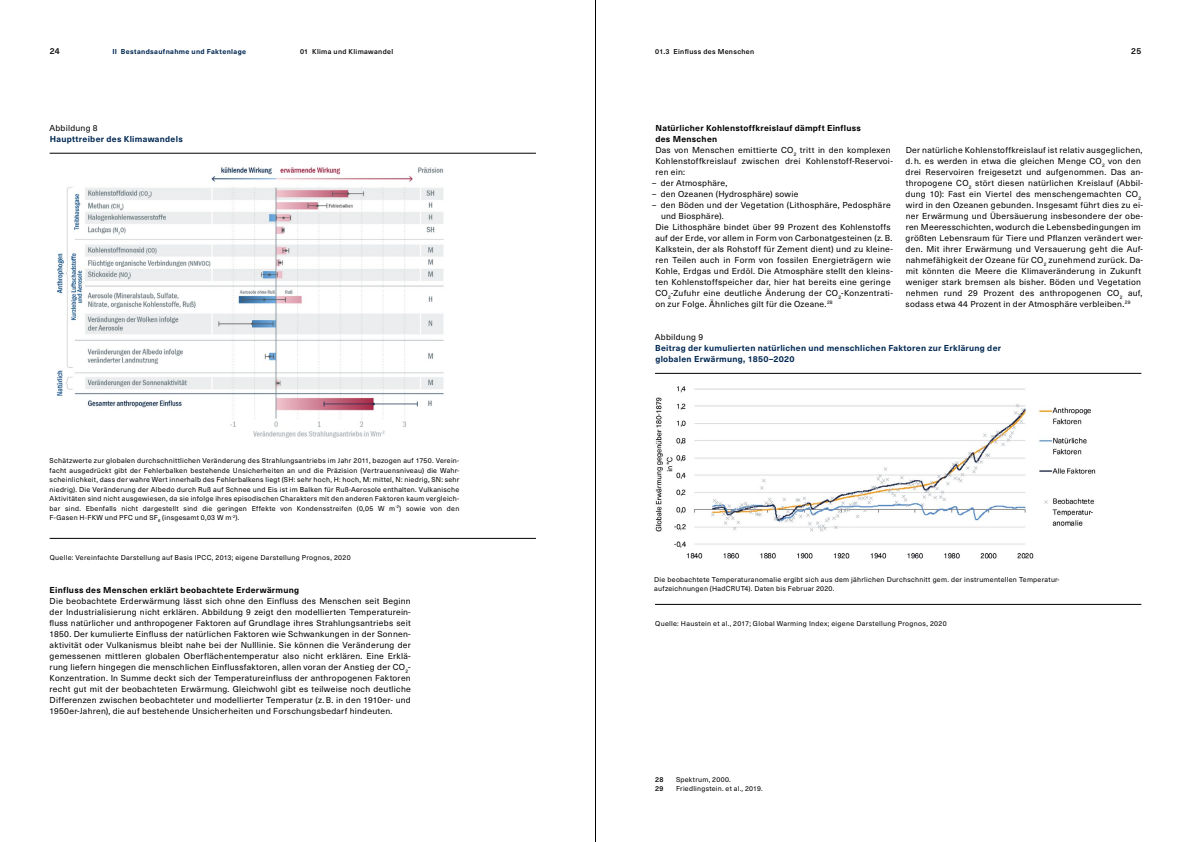
<style>
.page{position:relative;width:1191px;height:842px;background:#fff}
.page>*{position:absolute;margin:0;border:0;box-sizing:border-box;transform-origin:0 0}
.t1{font:8.5px/11px "Neue Haas Unica Pro";letter-spacing:.03em;color:#000}
.t2{font:700 8.5px/11px "Neue Haas Unica Pro";letter-spacing:.03em;color:#002853}
.t3{font:700 8.5px "Neue Haas Unica Pro";letter-spacing:.035em;color:#000}
.t4{font:500 8.5px "Neue Haas Unica Pro";color:#000}
.t5{font:7px/9.5px "Neue Haas Unica Pro";letter-spacing:.04em;color:#000;text-align:justify}
.t6{font:500 7px "Neue Haas Unica Pro";letter-spacing:.045em;color:#000}
.t7{font:700 7px "Neue Haas Unica Pro";letter-spacing:.045em;color:#002853}
.s1{font-weight:700}
</style>
<div class="page">
<hr style="left:595px;top:0;width:1px;height:842px;background:#000">
<hr style="left:50px;top:153px;width:486px;height:1px;background:#000">
<hr style="left:50px;top:538px;width:486px;height:1px;background:#000">
<img style="left:56px;top:167px;width:388px;height:270px">
<hr style="left:655px;top:373px;width:486px;height:1px;background:#000">
<hr style="left:655px;top:604px;width:486px;height:1px;background:#000">
<img style="left:655px;top:386px;width:441px;height:173px">
<p class="t4" style="left:50px;top:46px;width:12px">24</p>
<p class="t7" style="left:112px;top:47px;width:135px">II Bestandsaufnahme und Faktenlage</p>
<p class="t6" style="left:300px;top:47px;width:95px">01 Klima und Klimawandel</p>
<p class="t6" style="left:655px;top:47px;width:101px">01.3 Einfluss des Menschen</p>
<p class="t4" style="left:1131px;top:46px;width:12px">25</p>
<p class="t1" style="left:49px;top:123px;width:50px">Abbildung 8</p>
<p class="t2" style="left:50px;top:134px;width:135px">Haupttreiber des Klimawandels</p>
<p class="t5" style="left:50px;top:456px;width:411px">Schätzwerte zur globalen durchschnittlichen Veränderung des Strahlungsantriebs im Jahr 2011, bezogen auf 1750. Verein&shy;facht ausgedrückt gibt der Fehlerbalken bestehende Unsicherheiten an und die Präzision (Vertrauensniveau) die Wahr&shy;scheinlichkeit, dass der wahre Wert innerhalb des Fehlerbalkens liegt (SH: sehr hoch, H: hoch, M: mittel, N: niedrig, SN: sehr niedrig). Die Veränderung der Albedo durch Ruß auf Schnee und Eis ist im Balken für Ruß-Aerosole enthalten. Vulkanische Aktivitäten sind nicht ausgewiesen, da sie infolge ihres episodischen Charakters mit den anderen Faktoren kaum vergleich&shy;bar sind. Ebenfalls nicht dargestellt sind die geringen Effekte von Kondensstreifen (0,05 W m<sup>-2</sup>) sowie von den F-Gasen H-FKW und PFC und SF<sub>6</sub> (insgesamt 0,03 W m<sup>-2</sup>).</p>
<p class="t5" style="left:50px;top:553px;width:302px">Quelle: Vereinfachte Darstellung auf Basis IPCC, 2013; eigene Darstellung Prognos, 2020</p>
<p class="t1" style="left:655px;top:123px;width:239px"><span class="s1">Natürlicher Kohlenstoffkreislauf dämpft Einfluss<br>des Menschen<br></span>Das von Menschen emittierte CO<sub>2</sub> tritt in den komplexen Kohlenstoffkreislauf zwischen drei Kohlenstoff-Reservoi&shy;ren ein:</p>
<p class="t1" style="left:652px;top:178px;width:77px">– der Atmosphäre,</p>
<p class="t1" style="left:652px;top:189px;width:148px">– den Ozeanen (Hydrosphäre) sowie</p>
<p class="t1" style="left:652px;top:200px;width:240px">– den Böden und der Vegetation (Lithosphäre, Pedosphäre</p>
<p class="t1" style="left:661px;top:211px;width:64px">und Biosphäre).</p>
<p class="t1" style="left:655px;top:222px;width:237px">Die Lithosphäre bindet über 99 Prozent des Kohlenstoffs</p>
<p class="t1" style="left:655px;top:233px;width:238px">auf der Erde, vor allem in Form von Carbonatgesteinen (z. B.</p>
<p class="t1" style="left:655px;top:244px;width:239px">Kalkstein, der als Rohstoff für Zement dient) und zu kleine-</p>
<p class="t1" style="left:655px;top:255px;width:237px">ren Teilen auch in Form von fossilen Energieträgern wie</p>
<p class="t1" style="left:655px;top:266px;width:239px">Kohle, Erdgas und Erdöl. Die Atmosphäre stellt den kleins-</p>
<p class="t1" style="left:655px;top:277px;width:237px">ten Kohlenstoffspeicher dar, hier hat bereits eine geringe</p>
<p class="t1" style="left:655px;top:288px;width:239px">CO<sub>2</sub>-Zufuhr eine deutliche Änderung der CO<sub>2</sub>-Konzentrati-</p>
<p class="t1" style="left:655px;top:299px;width:179px">on zur Folge. Ähnliches gilt für die Ozeane.<sup>28</sup></p>
<p class="t1" style="left:905px;top:145px;width:239px">Der natürliche Kohlenstoffkreislauf ist relativ ausgeglichen, d. h. es werden in etwa die gleichen Menge CO<sub>2</sub> von den drei Reservoiren freigesetzt und aufgenommen. Das an&shy;thropogene CO<sub>2</sub> stört diesen natürlichen Kreislauf (Abbil&shy;dung 10): Fast ein Viertel des menschengemachten CO<sub>2 </sub>wird in den Ozeanen gebunden. Insgesamt führt dies zu ei&shy;ner Erwärmung und Übersäuerung insbesondere der obe&shy;ren Meeresschichten, wodurch die Lebensbedingungen im größten Lebensraum für Tiere und Pflanzen verändert wer&shy;den. Mit ihrer Erwärmung und Versauerung geht die Auf&shy;nahmefähigkeit der Ozeane für CO<sub>2</sub> zunehmend zurück. Da&shy;mit könnten die Meere die Klimaveränderung in Zukunft weniger stark bremsen als bisher. Böden und Vegetation nehmen rund 29 Prozent des anthropogenen CO<sub>2</sub> auf, sodass etwa 44 Prozent in der Atmosphäre verbleiben.<sup>29</sup></p>
<p class="t1" style="left:655px;top:332px;width:50px">Abbildung 9</p>
<p class="t2" style="left:655px;top:343px;width:347px">Beitrag der kumulierten natürlichen und menschlichen Faktoren zur Erklärung der globalen Erwärmung, 1850–2020</p>
<p class="t5" style="left:654px;top:575px;width:407px">Die beobachtete Temperaturanomalie ergibt sich aus dem jährlichen Durchschnitt gem. der instrumentellen Temperatur-</p>
<p class="t3" style="left:50px;top:585px;width:251px">Einfluss des Menschen erklärt beobachtete Erderwärmung</p>
<p class="t5" style="left:654px;top:584px;width:182px">aufzeichnungen (HadCRUT4). Daten bis Februar 2020.</p>
<p class="t1" style="left:50px;top:596px;width:363px;text-align:justify">Die beobachtete Erderwärmung lässt sich ohne den Einfluss des Menschen seit Beginn der Industrialisierung nicht erklären. Abbildung 9 zeigt den modellierten Temperaturein&shy;fluss natürlicher und anthropogener Faktoren auf Grundlage ihres Strahlungsantriebs seit 1850. Der kumulierte Einfluss der natürlichen Faktoren wie Schwankungen in der Sonnen&shy;aktivität oder Vulkanismus bleibt nahe bei der Nulllinie. Sie können die Veränderung der gemessenen mittleren globalen Oberflächentemperatur also nicht erklären. Eine Erklä&shy;rung liefern hingegen die menschlichen Einflussfaktoren, allen voran der Anstieg der CO<sub>2</sub>- Konzentration. In Summe deckt sich der Temperatureinfluss der anthropogenen Faktoren recht gut mit der beobachteten Erwärmung. Gleichwohl gibt es teilweise noch deutliche Differenzen zwischen beobachteter und modellierter Temperatur (z. B. in den 1910er- und 1950er-Jahren), die auf bestehende Unsicherheiten und Forschungsbedarf hindeuten.</p>
<p class="t5" style="left:655px;top:619px;width:293px">Quelle: Haustein et al., 2017; Global Warming Index; eigene Darstellung Prognos, 2020</p>
<p class="t6" style="left:655px;top:775px;width:10px">28</p>
<p class="t5" style="left:676px;top:775px;width:56px">Spektrum, 2000.</p>
<p class="t6" style="left:655px;top:784px;width:10px">29</p>
<p class="t5" style="left:676px;top:784px;width:88px">Friedlingstein. et al., 2019.</p>
</div>
